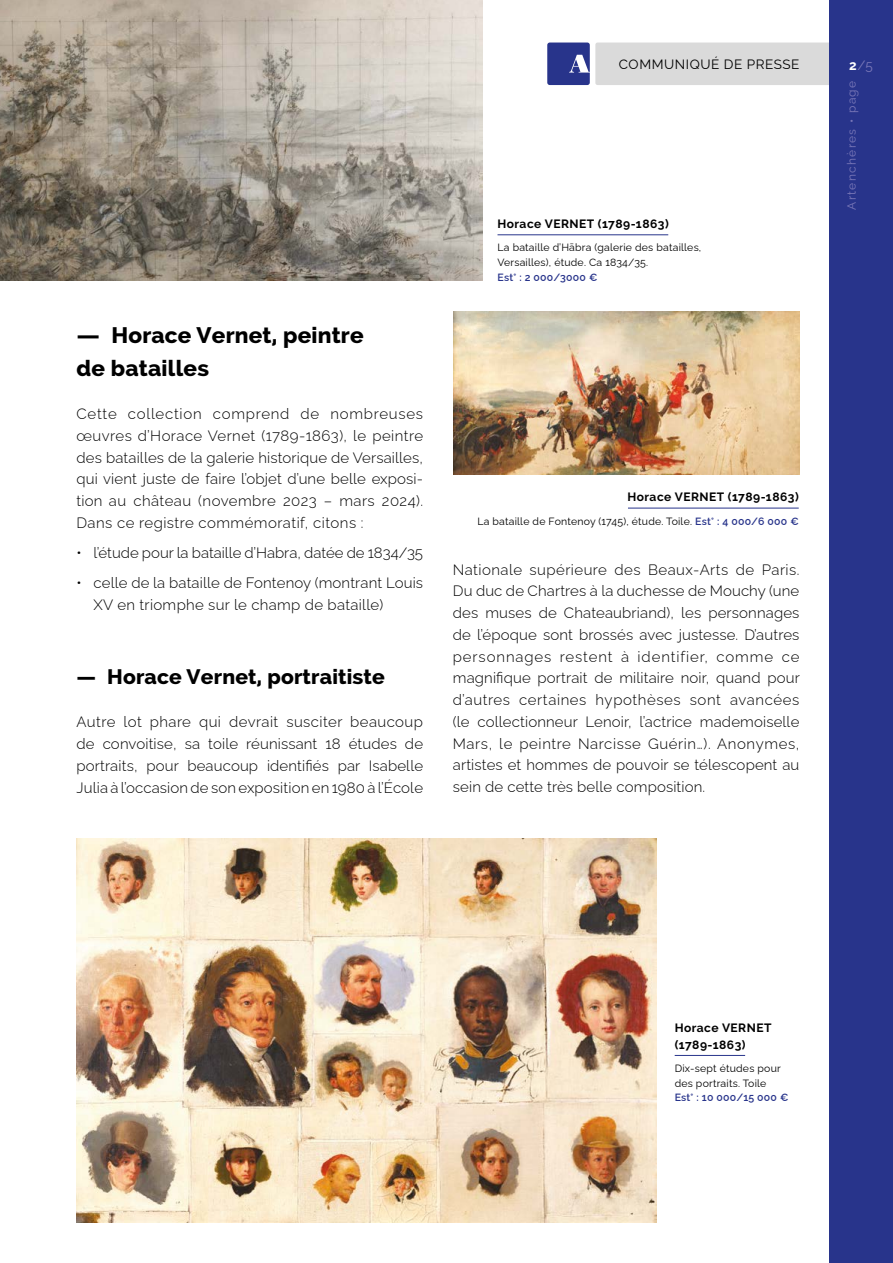
<style>
.page{position:relative;width:893px;height:1263px;background:#fff}
.page>*{position:absolute;margin:0;border:0;box-sizing:border-box;transform-origin:0 0}
.t1{font:800 22.5px/32.7px "Raleway";letter-spacing:.01em;color:#000;scale:1.12 1}
.t2{font:800 21px "Raleway";letter-spacing:.01em;color:#000}
.t3{font:300 15px/21.8px "Raleway";letter-spacing:.01em;color:#000;text-align:justify}
.t4{font:13.5px "Raleway";letter-spacing:.04em;color:#000}
.t5{font:13.5px "Raleway";color:#7a78b8}
.t6{font:700 12px/16.8px "Raleway";letter-spacing:.04em;color:#000}
.t7{font:12px "Raleway";letter-spacing:.11em;color:#7a78b8}
.t8{font:10.5px/14.7px "Raleway";letter-spacing:.02em;color:#000}
.t9{font:600 10.5px "Raleway";letter-spacing:.02em;color:#28348b}
.s1{font-weight:600;color:#28348b}
.s2{font-weight:700;color:#fff}
</style>
<div class="page">
<div style="left:829px;top:0;width:64px;height:1263px;background:#28348b"></div>
<div style="left:547px;top:43px;width:43px;height:42px;background:#28348b;border-radius:3px"></div>
<svg style="left:569px;top:43px;width:260px;height:42px;background:#cfcfd5"></svg>
<img style="left:0;top:0;width:482px;height:281px">
<img style="left:77px;top:839px;width:580px;height:383px">
<img style="left:453px;top:312px;width:346px;height:162px">
<hr style="left:497px;top:234px;width:171px;height:1px;background:#28348b">
<hr style="left:675px;top:1055px;width:70px;height:1px;background:#28348b">
<hr style="left:628px;top:508px;width:171px;height:1px;background:#28348b">
<p class="t4" style="left:619px;top:54px;width:182px">COMMUNIQUÉ DE PRESSE</p>
<h1 class="t1" style="left:77px;top:319px;width:258px">— Horace Vernet, peintre de batailles</h1>
<p class="t3" style="left:77px;top:401px;width:348px">Cette collection comprend de nombreuses œuvres d’Horace Vernet (1789-1863), le peintre des batailles de la galerie historique de Versailles, qui vient juste de faire l’objet d’une belle exposi&shy;tion au château (novembre 2023 – mars 2024).<br>Dans ce registre commémoratif, citons :</p>
<p class="t3" style="left:77px;top:540px;width:348px">• l’étude pour la bataille d’Habra, datée de 1834/35</p>
<p class="t3" style="left:94px;top:571px;width:331px;text-indent:-17px">• celle de la bataille de Fontenoy (montrant Louis<br>XV en triomphe sur le champ de bataille)</p>
<h2 class="t2" style="left:77px;top:664px;width:310px">— Horace Vernet, portraitiste</h2>
<p class="t3" style="left:77px;top:709px;width:348px">Autre lot phare qui devrait susciter beaucoup de convoitise, sa toile réunissant 18 études de portraits, pour beaucoup identifiés par Isabelle Julia à l’occasion de son exposition en 1980 à l’École</p>
<p class="t6" style="left:497px;top:215px;width:173px">Horace VERNET (1789-1863)</p>
<p class="t8" style="left:497px;top:239px;width:205px">La bataille d’Hābra (galerie des batailles,<br>Versailles), étude. Ca 1834/35.</p>
<p class="t9" style="left:497px;top:269px;width:101px">Est° : 2 000/3000 €</p>
<p class="t6" style="left:627px;top:489px;width:173px">Horace VERNET (1789-1863)</p>
<p class="t8" style="left:477px;top:512px;width:323px">La bataille de Fontenoy (1745), étude. Toile. <span class="s1">Est° : 4 000/6 000 €</span></p>
<p class="t3" style="left:453px;top:557px;width:348px">Nationale supérieure des Beaux-Arts de Paris.<br>Du duc de Chartres à la duchesse de Mouchy (une des muses de Chateaubriand), les personnages de l’époque sont brossés avec justesse. D’autres personnages restent à identifier, comme ce magnifique portrait de militaire noir, quand pour d’autres certaines hypothèses sont avancées (le collectionneur Lenoir, l’actrice mademoiselle Mars, le peintre Narcisse Guérin…). Anonymes, artistes et hommes de pouvoir se télescopent au sein de cette très belle composition.</p>
<p class="t5" style="left:849px;top:54px;width:25px"><span class="s2">2</span>/5</p>
<p class="t7" style="left:842px;top:210px;width:130px;rotate:-90deg">Artenchères • page</p>
<p class="t6" style="left:675px;top:1019px;width:98px">Horace VERNET (1789-1863)</p>
<p class="t8" style="left:675px;top:1060px;width:108px">Dix-sept études pour des portraits. Toile</p>
<p class="t9" style="left:675px;top:1089px;width:115px">Est° : 10 000/15 000 €</p>
</div>
